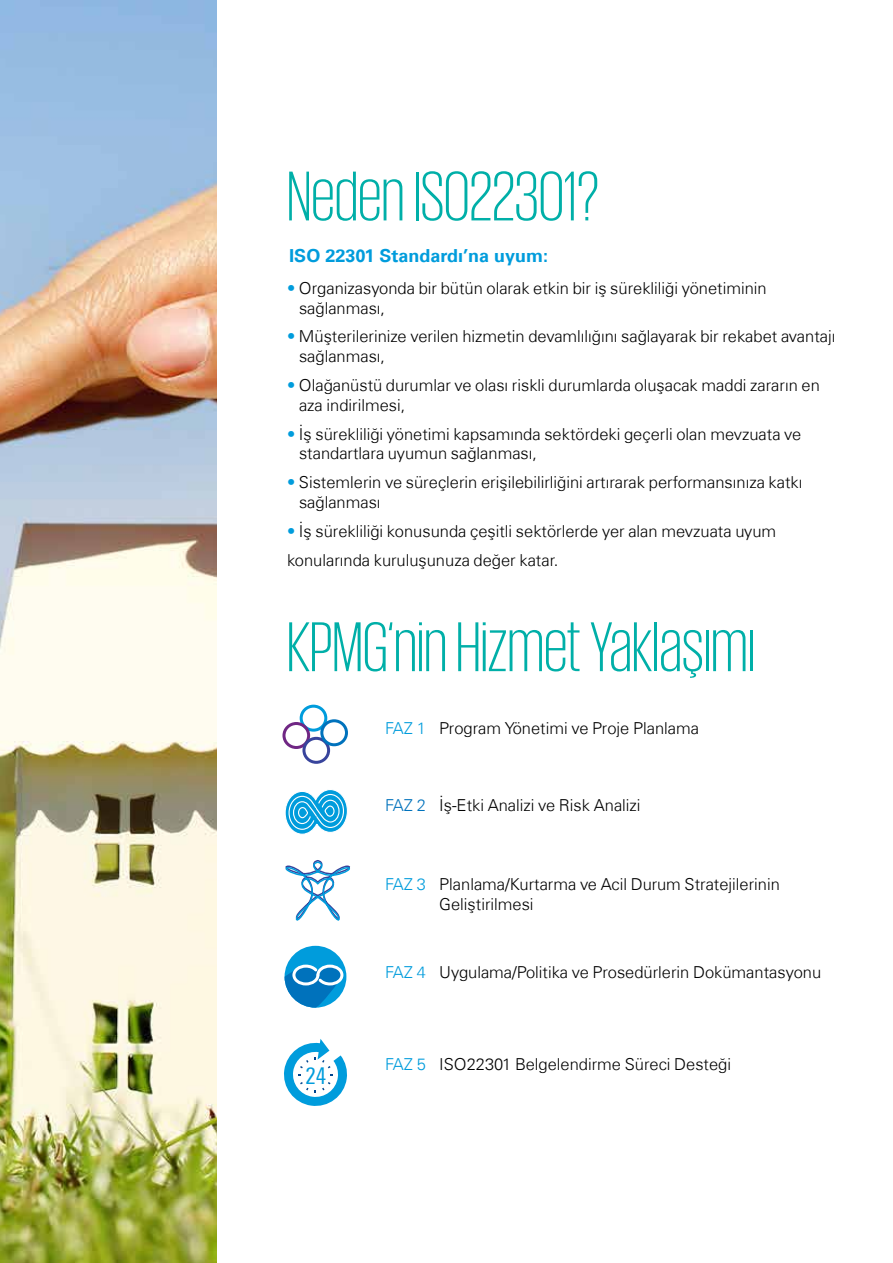
<style>
.page{position:relative;width:893px;height:1263px;background:#fff}
.page>*{position:absolute;margin:0;border:0;box-sizing:border-box;transform-origin:0 0}
.t1{font:300 72px "KPMG";color:#00afa8}
.t2{font:condensed 23.1px "Universfor KPMG";color:#009cdc}
.t3{font:700 18px "Universfor KPMG";color:#009cdc}
.t4{font:300 16.5px/19.8px "Universfor KPMG";color:#000}
.s1{color:#009cdc}
.s2{color:#0072bc}
</style>
<div class="page">
<svg style="left:284px;top:1039px;width:63px;height:67px"></svg>
<div style="left:300px;top:705px;width:27px;height:27px;border:3px solid #009cdc;border-radius:50%"></div>
<div style="left:282px;top:722px;width:28px;height:27px;border:3px solid #702784;border-radius:50%"></div>
<div style="left:302px;top:737px;width:28px;height:27px;border:3px solid #38449c;border-radius:50%"></div>
<div style="left:320px;top:719px;width:28px;height:27px;border:3px solid #0072bc;border-radius:50%"></div>
<svg style="left:285px;top:789px;width:63px;height:46px"></svg>
<div style="left:285px;top:946px;width:61px;height:62px;background:#009cdc;border-radius:50%"></div>
<svg style="left:285px;top:962px;width:60px;height:46px"></svg>
<svg style="left:285px;top:860px;width:65px;height:61px"></svg>
<img style="left:0;top:0;width:217px;height:1263px">
<h1 class="t1" style="left:287px;top:162px;width:314px">Neden ISO22301?</h1>
<p class="t3" style="left:289px;top:245px;width:260px">ISO 22301 Standardı’na uyum:</p>
<p class="t4" style="left:299px;top:278px;width:469px;text-indent:-12px"><span class="s1">•</span> Organizasyonda bir bütün olarak etkin bir iş sürekliliği yönetiminin sağlanması,</p>
<p class="t4" style="left:299px;top:327px;width:538px;text-indent:-12px"><span class="s1">•</span> Müşterilerinize verilen hizmetin devamlılığını sağlayarak bir rekabet avantajı sağlanması,</p>
<p class="t4" style="left:299px;top:375px;width:522px;text-indent:-12px"><span class="s1">•</span> Olağanüstü durumlar ve olası riskli durumlarda oluşacak maddi zararın en aza indirilmesi,</p>
<p class="t4" style="left:299px;top:424px;width:504px;text-indent:-12px"><span class="s1">•</span> İş sürekliliği yönetimi kapsamında sektördeki geçerli olan mevzuata ve standartlara uyumun sağlanması,</p>
<p class="t4" style="left:299px;top:472px;width:505px;text-indent:-12px"><span class="s1">•</span> Sistemlerin ve süreçlerin erişilebilirliğini artırarak performansınıza katkı sağlanması</p>
<p class="t4" style="left:287px;top:516px;width:491px;line-height:28.8px"><span class="s1">•</span> İş sürekliliği konusunda çeşitli sektörlerde yer alan mevzuata uyum konularında kuruluşunuza değer katar.</p>
<h1 class="t1" style="left:287px;top:612px;width:469px">KPMG‘nin Hizmet Yaklaşımı</h1>
<p class="t4" style="left:385px;top:718px;width:315px"><span class="s1">FAZ 1</span> Program Yönetimi ve Proje Planlama</p>
<p class="t4" style="left:385px;top:795px;width:257px"><span class="s2">FAZ 2</span> İş-Etki Analizi ve Risk Analizi</p>
<p class="t4" style="left:439px;top:874px;width:342px;text-indent:-54px"><span class="s1">FAZ 3</span> Planlama/Kurtarma ve Acil Durum Stratejilerinin<br>Geliştirilmesi</p>
<h2 class="t2" style="left:305px;top:1062px;width:22px">24</h2>
<p class="t4" style="left:385px;top:963px;width:437px"><span class="s1">FAZ 4</span> Uygulama/Politika ve Prosedürlerin Dokümantasyonu</p>
<p class="t4" style="left:385px;top:1054px;width:347px"><span class="s1">FAZ 5</span> ISO22301 Belgelendirme Süreci Desteği</p>
</div>
